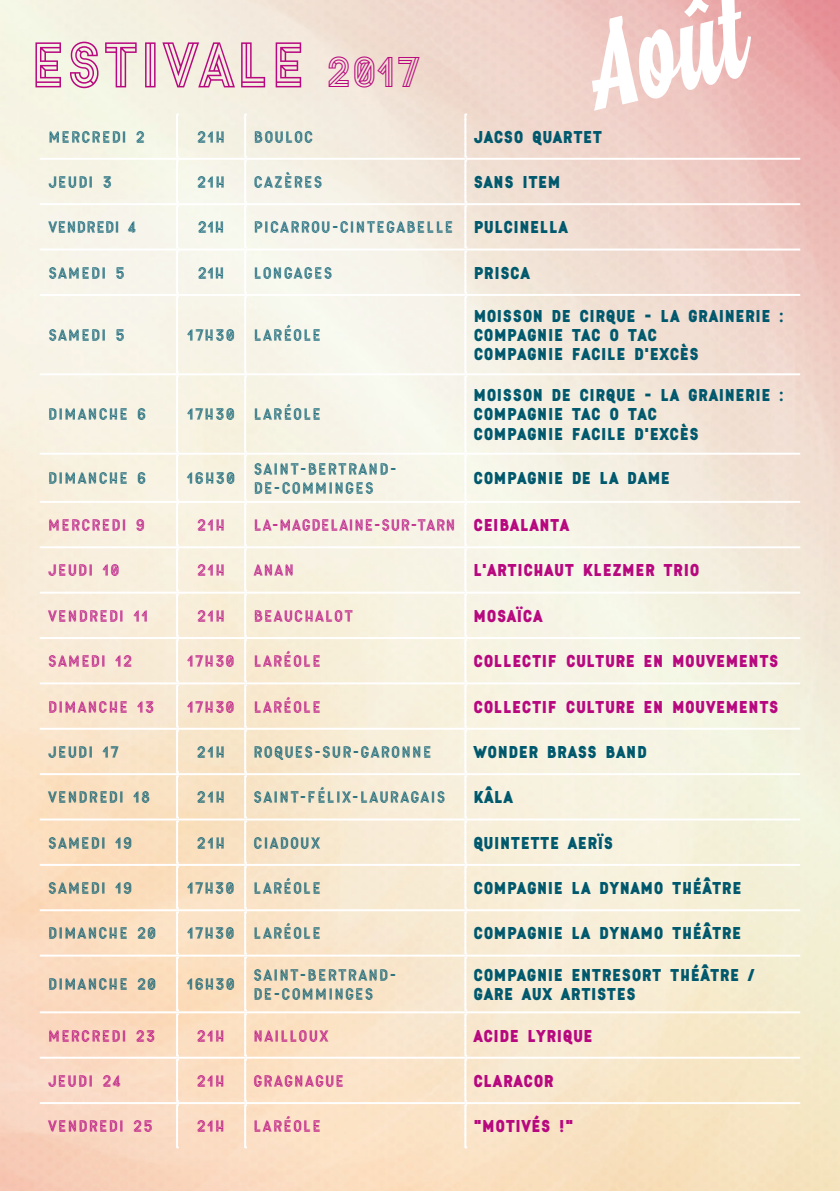
<style>
.page{position:relative;width:840px;height:1191px;background:#fff}
.page>*{position:absolute;margin:0;border:0;box-sizing:border-box;transform-origin:0 0}
.t1{font:120px "Hamster";color:#fff}
.t2{font:60px "Epilepsja Outline";letter-spacing:-.01em;color:#b7087f}
.t3{font:16px/19.2px "Epilepsja Fill";letter-spacing:-.01em;color:#00586d}
.t4{font:16px/19.2px "Epilepsja Solid";letter-spacing:-.01em;color:#00586d}
.t5{font:16px "Epilepsja Fill";letter-spacing:-.01em;color:#b7087f}
.t6{font:16px "Epilepsja Solid";letter-spacing:-.01em;color:#b7087f}
.t7{font:16px "Epilepsja Fill";letter-spacing:-.04em;color:#b7087f}
.t8{font:16px "Epilepsja Fill";letter-spacing:-.04em;color:#00586d}
.s1{font-size:40px}
.s2{font-family:"Epilepsja Solid"}
</style>
<div class="page">
<svg style="left:464px;top:113px;width:2px;height:343px"></svg>
<svg style="left:176px;top:500px;width:2px;height:648px"></svg>
<svg style="left:244px;top:500px;width:2px;height:648px"></svg>
<svg style="left:464px;top:500px;width:2px;height:648px"></svg>
<hr style="left:245px;top:294px;width:220px;height:2px;background:#fff">
<hr style="left:465px;top:294px;width:167px;height:2px;background:#fff">
<hr style="left:245px;top:373px;width:220px;height:2px;background:#fff">
<hr style="left:465px;top:373px;width:167px;height:2px;background:#fff">
<hr style="left:245px;top:453px;width:220px;height:2px;background:#fff">
<hr style="left:465px;top:453px;width:167px;height:2px;background:#fff">
<hr style="left:40px;top:501px;width:137px;height:2px;background:#fff">
<hr style="left:177px;top:501px;width:68px;height:2px;background:#fff">
<hr style="left:245px;top:501px;width:220px;height:2px;background:#fff">
<hr style="left:465px;top:501px;width:167px;height:2px;background:#fff">
<hr style="left:40px;top:546px;width:137px;height:2px;background:#fff">
<hr style="left:177px;top:546px;width:68px;height:2px;background:#fff">
<hr style="left:245px;top:546px;width:220px;height:2px;background:#fff">
<hr style="left:465px;top:546px;width:167px;height:2px;background:#fff">
<hr style="left:40px;top:591px;width:137px;height:2px;background:#fff">
<hr style="left:177px;top:591px;width:68px;height:2px;background:#fff">
<hr style="left:245px;top:591px;width:220px;height:2px;background:#fff">
<hr style="left:465px;top:591px;width:167px;height:2px;background:#fff">
<hr style="left:40px;top:637px;width:137px;height:2px;background:#fff">
<hr style="left:177px;top:637px;width:68px;height:2px;background:#fff">
<hr style="left:245px;top:637px;width:220px;height:2px;background:#fff">
<hr style="left:465px;top:637px;width:167px;height:2px;background:#fff">
<hr style="left:40px;top:682px;width:137px;height:2px;background:#fff">
<hr style="left:177px;top:682px;width:68px;height:2px;background:#fff">
<hr style="left:245px;top:682px;width:220px;height:2px;background:#fff">
<hr style="left:465px;top:682px;width:167px;height:2px;background:#fff">
<hr style="left:40px;top:728px;width:137px;height:2px;background:#fff">
<hr style="left:177px;top:728px;width:68px;height:2px;background:#fff">
<hr style="left:245px;top:728px;width:220px;height:2px;background:#fff">
<hr style="left:465px;top:728px;width:167px;height:2px;background:#fff">
<hr style="left:40px;top:773px;width:137px;height:2px;background:#fff">
<hr style="left:177px;top:773px;width:68px;height:2px;background:#fff">
<hr style="left:245px;top:773px;width:220px;height:2px;background:#fff">
<hr style="left:465px;top:773px;width:167px;height:2px;background:#fff">
<hr style="left:40px;top:818px;width:137px;height:2px;background:#fff">
<hr style="left:177px;top:818px;width:68px;height:2px;background:#fff">
<hr style="left:245px;top:818px;width:220px;height:2px;background:#fff">
<hr style="left:465px;top:818px;width:167px;height:2px;background:#fff">
<hr style="left:40px;top:864px;width:137px;height:2px;background:#fff">
<hr style="left:177px;top:864px;width:68px;height:2px;background:#fff">
<hr style="left:245px;top:864px;width:220px;height:2px;background:#fff">
<hr style="left:465px;top:864px;width:167px;height:2px;background:#fff">
<hr style="left:40px;top:909px;width:137px;height:2px;background:#fff">
<hr style="left:177px;top:909px;width:68px;height:2px;background:#fff">
<hr style="left:245px;top:909px;width:220px;height:2px;background:#fff">
<hr style="left:465px;top:909px;width:167px;height:2px;background:#fff">
<hr style="left:40px;top:954px;width:137px;height:2px;background:#fff">
<hr style="left:177px;top:954px;width:68px;height:2px;background:#fff">
<hr style="left:245px;top:954px;width:220px;height:2px;background:#fff">
<hr style="left:465px;top:954px;width:167px;height:2px;background:#fff">
<hr style="left:40px;top:1011px;width:137px;height:2px;background:#fff">
<hr style="left:177px;top:1011px;width:68px;height:2px;background:#fff">
<hr style="left:245px;top:1011px;width:220px;height:2px;background:#fff">
<hr style="left:465px;top:1011px;width:167px;height:2px;background:#fff">
<hr style="left:40px;top:1056px;width:137px;height:2px;background:#fff">
<hr style="left:177px;top:1056px;width:68px;height:2px;background:#fff">
<hr style="left:245px;top:1056px;width:220px;height:2px;background:#fff">
<hr style="left:465px;top:1056px;width:167px;height:2px;background:#fff">
<hr style="left:40px;top:1102px;width:137px;height:2px;background:#fff">
<hr style="left:177px;top:1102px;width:68px;height:2px;background:#fff">
<hr style="left:245px;top:1102px;width:220px;height:2px;background:#fff">
<hr style="left:465px;top:1102px;width:167px;height:2px;background:#fff">
<hr style="left:245px;top:248px;width:220px;height:2px;background:#fff">
<hr style="left:465px;top:248px;width:167px;height:2px;background:#fff">
<hr style="left:245px;top:158px;width:220px;height:2px;background:#fff">
<hr style="left:465px;top:158px;width:167px;height:2px;background:#fff">
<hr style="left:245px;top:203px;width:220px;height:2px;background:#fff">
<hr style="left:465px;top:203px;width:167px;height:2px;background:#fff">
<h2 class="t2" style="left:29px;top:32px;width:392px">ESTIVALE <span class="s1">2017</span></h2>
<h1 class="t1" style="left:566px;top:-1px;width:161px;rotate:-14deg">Août</h1>
<p class="t3" style="left:48px;top:127px;width:99px">MERCREDI 2</p>
<p class="t3" style="left:196px;top:127px;width:31px">21H</p>
<p class="t3" style="left:253px;top:127px;width:62px">BOULOC</p>
<p class="t4" style="left:473px;top:127px;width:130px">JACSO QUARTET</p>
<p class="t3" style="left:48px;top:173px;width:66px">JEUDI 3</p>
<p class="t3" style="left:196px;top:173px;width:31px">21H</p>
<p class="t3" style="left:253px;top:173px;width:71px">CAZÈRES</p>
<p class="t4" style="left:473px;top:173px;width:89px">SANS ITEM</p>
<p class="t8" style="left:48px;top:218px;width:90px">VENDREDI 4</p>
<p class="t3" style="left:197px;top:218px;width:29px">21H</p>
<p class="t3" style="left:253px;top:218px;width:316px">PICARROU-CINTEGABELLE <span class="s2">PULCINELLA</span></p>
<p class="t3" style="left:48px;top:263px;width:79px">SAMEDI 5</p>
<p class="t3" style="left:197px;top:263px;width:29px">21H</p>
<p class="t3" style="left:253px;top:263px;width:81px">LONGAGES</p>
<p class="t4" style="left:473px;top:263px;width:58px">PRISCA</p>
<p class="t3" style="left:48px;top:326px;width:79px">SAMEDI 5</p>
<p class="t3" style="left:186px;top:326px;width:136px">17H30 LARÉOLE</p>
<p class="t3" style="left:48px;top:405px;width:101px">DIMANCHE 6</p>
<p class="t3" style="left:186px;top:405px;width:136px">17H30 LARÉOLE</p>
<p class="t4" style="left:473px;top:307px;width:312px">MOISSON DE CIRQUE - LA GRAINERIE :<br>COMPAGNIE TAC O TAC<br>COMPAGNIE FACILE D'EXCÈS</p>
<p class="t4" style="left:473px;top:386px;width:312px">MOISSON DE CIRQUE - LA GRAINERIE :<br>COMPAGNIE TAC O TAC<br>COMPAGNIE FACILE D'EXCÈS</p>
<p class="t3" style="left:48px;top:469px;width:101px">DIMANCHE 6</p>
<p class="t3" style="left:186px;top:469px;width:51px">16H30</p>
<p class="t3" style="left:253px;top:459px;width:146px">SAINT-BERTRAND-<br>DE-COMMINGES</p>
<p class="t4" style="left:473px;top:469px;width:198px">COMPAGNIE DE LA DAME</p>
<p class="t5" style="left:48px;top:516px;width:99px">MERCREDI 9</p>
<p class="t5" style="left:196px;top:516px;width:31px">21H</p>
<p class="t7" style="left:253px;top:516px;width:318px">LA-MAGDELAINE-SUR-TARN <span class="s2">CEIBALANTA</span></p>
<p class="t5" style="left:48px;top:561px;width:74px">JEUDI 10</p>
<p class="t5" style="left:196px;top:561px;width:31px">21H</p>
<p class="t5" style="left:253px;top:561px;width:43px">ANAN</p>
<p class="t6" style="left:473px;top:561px;width:228px">L'ARTICHAUT KLEZMER TRIO</p>
<p class="t5" style="left:48px;top:607px;width:102px">VENDREDI 11</p>
<p class="t5" style="left:196px;top:607px;width:31px">21H</p>
<p class="t5" style="left:253px;top:607px;width:102px">BEAUCHALOT</p>
<p class="t6" style="left:473px;top:607px;width:71px">MOSAÏCA</p>
<p class="t5" style="left:48px;top:652px;width:87px">SAMEDI 12</p>
<p class="t5" style="left:186px;top:652px;width:136px">17H30 LARÉOLE</p>
<p class="t6" style="left:473px;top:652px;width:307px">COLLECTIF CULTURE EN MOUVEMENTS</p>
<p class="t5" style="left:48px;top:697px;width:109px">DIMANCHE 13</p>
<p class="t5" style="left:186px;top:697px;width:136px">17H30 LARÉOLE</p>
<p class="t6" style="left:473px;top:697px;width:307px">COLLECTIF CULTURE EN MOUVEMENTS</p>
<p class="t3" style="left:47px;top:743px;width:73px">JEUDI 17</p>
<p class="t3" style="left:196px;top:743px;width:31px">21H</p>
<p class="t3" style="left:253px;top:743px;width:180px">ROQUES-SUR-GARONNE</p>
<p class="t4" style="left:473px;top:743px;width:175px">WONDER BRASS BAND</p>
<p class="t3" style="left:47px;top:788px;width:105px">VENDREDI 18</p>
<p class="t3" style="left:196px;top:788px;width:31px">21H</p>
<p class="t3" style="left:253px;top:788px;width:194px">SAINT-FÉLIX-LAURAGAIS</p>
<p class="t4" style="left:473px;top:788px;width:42px">KÂLA</p>
<p class="t3" style="left:47px;top:833px;width:87px">SAMEDI 19</p>
<p class="t3" style="left:196px;top:833px;width:31px">21H</p>
<p class="t3" style="left:253px;top:833px;width:69px">CIADOUX</p>
<p class="t4" style="left:473px;top:833px;width:142px">QUINTETTE AERÏS</p>
<p class="t3" style="left:47px;top:879px;width:87px">SAMEDI 19</p>
<p class="t3" style="left:186px;top:879px;width:136px">17H30 LARÉOLE</p>
<p class="t4" style="left:473px;top:879px;width:270px">COMPAGNIE LA DYNAMO THÉÂTRE</p>
<p class="t3" style="left:47px;top:924px;width:111px">DIMANCHE 20</p>
<p class="t3" style="left:186px;top:924px;width:136px">17H30 LARÉOLE</p>
<p class="t4" style="left:473px;top:924px;width:270px">COMPAGNIE LA DYNAMO THÉÂTRE</p>
<p class="t3" style="left:47px;top:975px;width:111px">DIMANCHE 20</p>
<p class="t3" style="left:186px;top:975px;width:51px">16H30</p>
<p class="t3" style="left:253px;top:965px;width:146px">SAINT-BERTRAND-<br>DE-COMMINGES</p>
<p class="t4" style="left:473px;top:965px;width:283px">COMPAGNIE ENTRESORT THÉÂTRE /<br>GARE AUX ARTISTES</p>
<p class="t5" style="left:47px;top:1026px;width:110px">MERCREDI 23</p>
<p class="t5" style="left:196px;top:1026px;width:31px">21H</p>
<p class="t5" style="left:253px;top:1026px;width:78px">NAILLOUX</p>
<p class="t6" style="left:473px;top:1026px;width:121px">ACIDE LYRIQUE</p>
<p class="t5" style="left:47px;top:1072px;width:75px">JEUDI 24</p>
<p class="t5" style="left:196px;top:1072px;width:31px">21H</p>
<p class="t5" style="left:253px;top:1072px;width:93px">GRAGNAGUE</p>
<p class="t6" style="left:473px;top:1072px;width:82px">CLARACOR</p>
<p class="t5" style="left:47px;top:1117px;width:108px">VENDREDI 25</p>
<p class="t5" style="left:196px;top:1117px;width:31px">21H</p>
<p class="t5" style="left:253px;top:1117px;width:70px">LARÉOLE</p>
<p class="t6" style="left:473px;top:1117px;width:102px">"MOTIVÉS !"</p>
</div>
